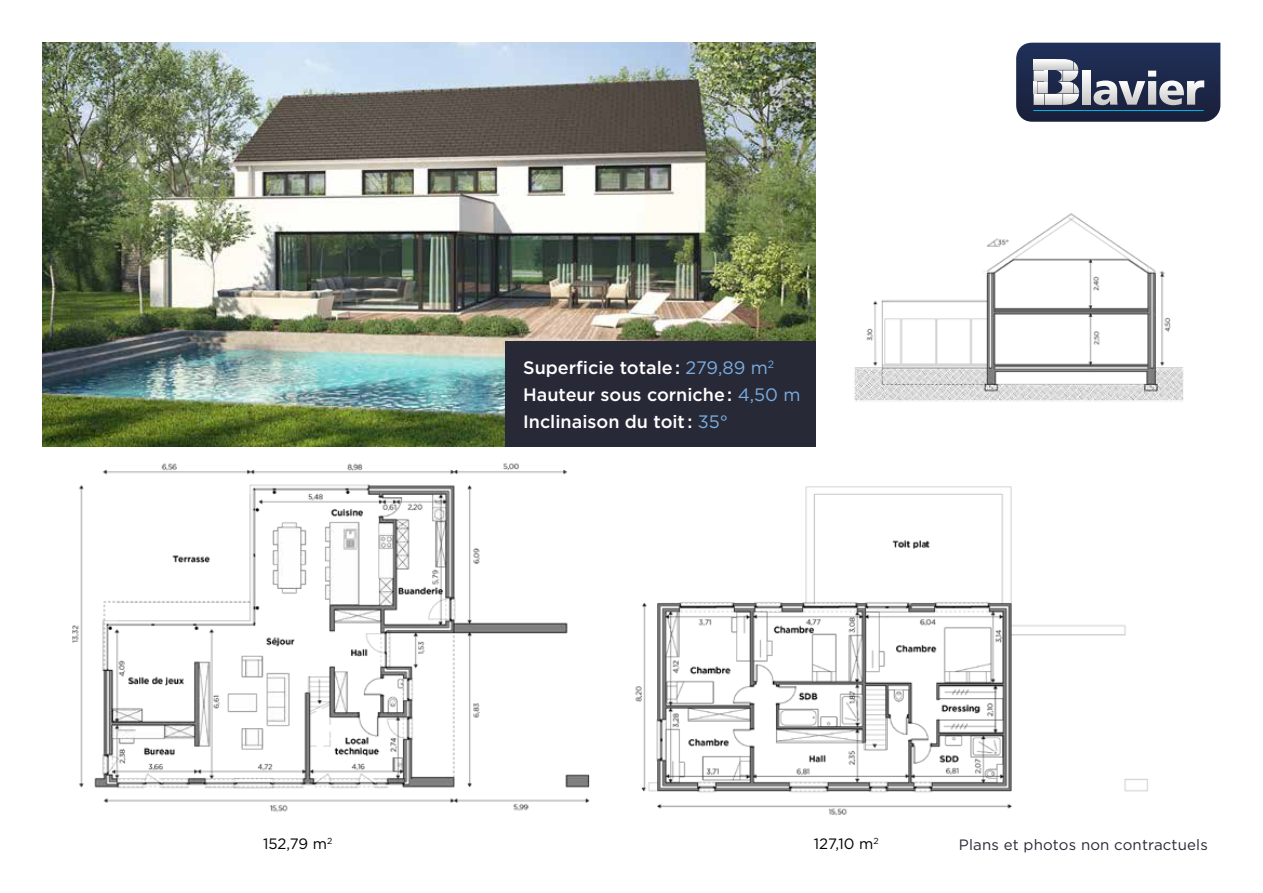
<style>
.page{position:relative;width:1263px;height:893px;background:#fff}
.page>*{position:absolute;margin:0;border:0;box-sizing:border-box;transform-origin:0 0}
.t1{font:500 18px/27px "Gotham";color:#fff}
.t2{font:15px "Gotham";letter-spacing:.01em;color:#272937}
.t3{font:15px "Gotham";letter-spacing:-.005em;color:#000}
.s1{font-weight:400;color:#7badde}
</style>
<div class="page">
<img style="left:43px;top:43px;width:772px;height:403px">
<div style="left:505px;top:341px;width:310px;height:105px;background:#272937"></div>
<svg style="left:1016px;top:43px;width:204px;height:79px;background:#4d566f"></svg>
<hr style="left:1033px;top:110px;width:171px;height:1px;background:#00b6ed">
<img style="left:854px;top:213px;width:330px;height:189px">
<img style="left:72px;top:462px;width:518px;height:350px">
<img style="left:635px;top:486px;width:513px;height:330px">
<p class="t1" style="left:523px;top:354px;width:279px">Superficie totale : <span class="s1">279,89 m</span><sup>2<br></sup>Hauteur sous corniche : <span class="s1">4,50 m<br></span>Inclinaison du toit : <span class="s1">35°</span></p>
<p class="t3" style="left:263px;top:834px;width:71px">152,79 m<sup>2</sup></p>
<p class="t3" style="left:814px;top:834px;width:66px">127,10 m<sup>2</sup></p>
<p class="t2" style="left:959px;top:835px;width:250px">Plans et photos non contractuels</p>
</div>
